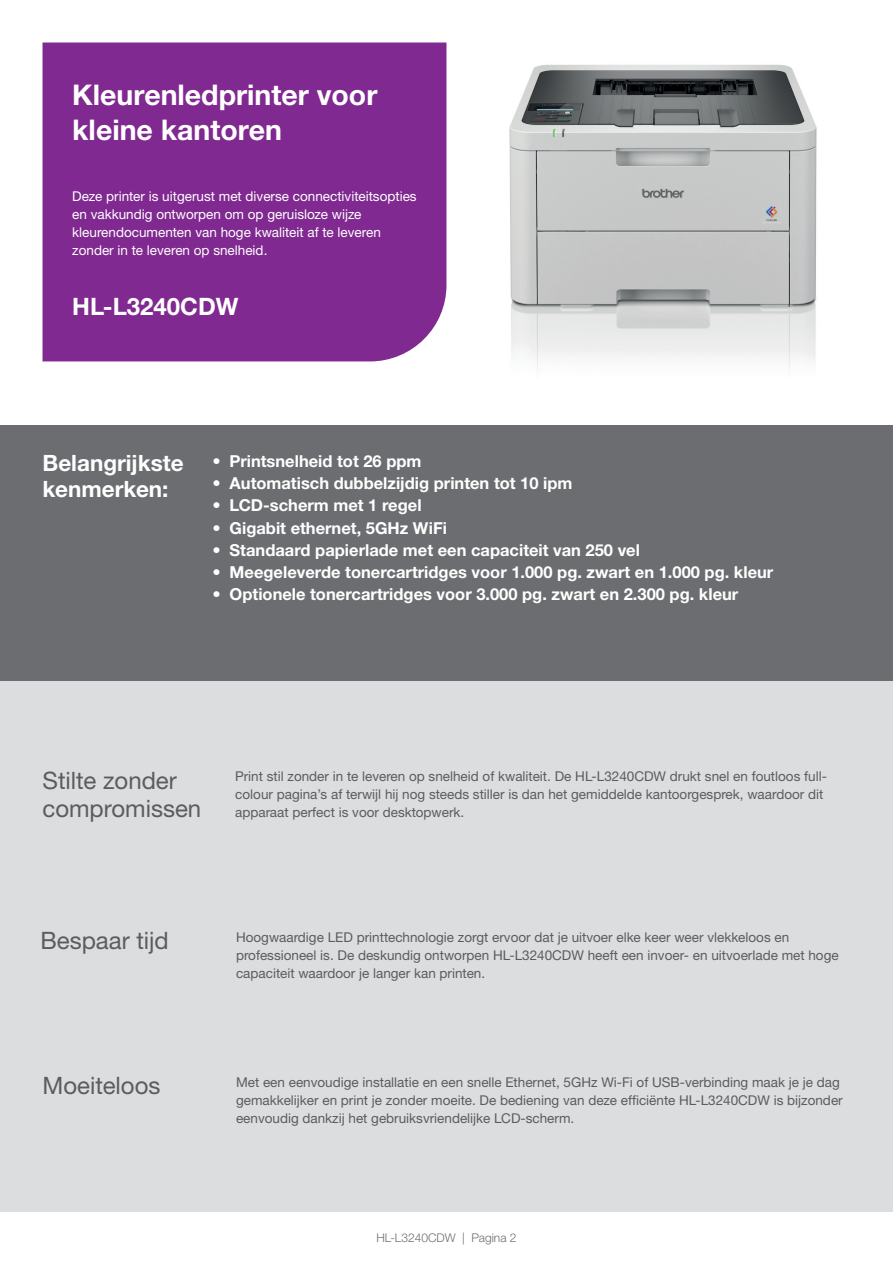
<style>
.page{position:relative;width:893px;height:1263px;background:#fff}
.page>*{position:absolute;margin:0;border:0;box-sizing:border-box;transform-origin:0 0}
.t1{font:700 28.5px/34.5px "Helvetica Neue LTW1 G";color:#fff}
.t2{font:24px/28.5px "Helvetica Neue LTW1 G";color:#5c5c5f}
.t3{font:700 24px "Helvetica Neue LTW1 G";color:#fff}
.t4{font:700 22.5px/25.5px "Helvetica Neue LTW1 G";color:#fff}
.t5{font:700 16.5px "Helvetica Neue LTW1 G";color:#fff}
.t6{font:13.5px/18px "Helvetica Neue LTW1 G";color:#5c5c5f}
.t7{font:13.5px/18px "Helvetica Neue LTW1 G";color:#fff}
.t8{font:300 12px "Helvetica Neue LTW1 G";color:#6c6d70}
</style>
<div class="page">
<div style="left:43px;top:43px;width:403px;height:318px;background:#802990"></div>
<div style="left:0;top:425px;width:893px;height:787px;background:#dcdddf"></div>
<div style="left:0;top:425px;width:893px;height:255px;background:#6c6d70"></div>
<img style="left:509px;top:64px;width:308px;height:308px">
<h1 class="t1" style="left:72px;top:78px;width:307px">Kleurenledprinter voor kleine kantoren</h1>
<p class="t7" style="left:72px;top:187px;width:346px">Deze printer is uitgerust met diverse connectiviteitsopties en vakkundig ontworpen om op geruisloze wijze kleurendocumenten van hoge kwaliteit af te leveren zonder in te leveren op snelheid.</p>
<h2 class="t3" style="left:72px;top:291px;width:168px">HL-L3240CDW</h2>
<h3 class="t4" style="left:43px;top:450px;width:143px">Belangrijkste kenmerken:</h3>
<p class="t5" style="left:213px;top:451px;width:210px">• Printsnelheid tot 26 ppm</p>
<p class="t5" style="left:213px;top:473px;width:361px">• Automatisch dubbelzijdig printen tot 10 ipm</p>
<p class="t5" style="left:213px;top:495px;width:210px">• LCD-scherm met 1 regel</p>
<p class="t5" style="left:213px;top:517px;width:236px">• Gigabit ethernet, 5GHz WiFi</p>
<p class="t5" style="left:213px;top:540px;width:429px">• Standaard papierlade met een capaciteit van 250 vel</p>
<p class="t5" style="left:213px;top:562px;width:562px">• Meegeleverde tonercartridges voor 1.000 pg. zwart en 1.000 pg. kleur</p>
<p class="t5" style="left:213px;top:584px;width:527px">• Optionele tonercartridges voor 3.000 pg. zwart en 2.300 pg. kleur</p>
<h2 class="t2" style="left:43px;top:766px;width:160px">Stilte zonder compromissen</h2>
<p class="t6" style="left:235px;top:767px;width:593px">Print stil zonder in te leveren op snelheid of kwaliteit. De HL-L3240CDW drukt snel en foutloos full&shy;colour pagina’s af terwijl hij nog steeds stiller is dan het gemiddelde kantoorgesprek, waardoor dit apparaat perfect is voor desktopwerk.</p>
<h2 class="t2" style="left:40px;top:926px;width:130px">Bespaar tijd</h2>
<p class="t6" style="left:236px;top:928px;width:604px">Hoogwaardige LED printtechnologie zorgt ervoor dat je uitvoer elke keer weer vlekkeloos en professioneel is. De deskundig ontworpen HL-L3240CDW heeft een invoer- en uitvoerlade met hoge capaciteit waardoor je langer kan printen.</p>
<h2 class="t2" style="left:43px;top:1071px;width:119px">Moeiteloos</h2>
<p class="t6" style="left:236px;top:1073px;width:608px">Met een eenvoudige installatie en een snelle Ethernet, 5GHz Wi-Fi of USB-verbinding maak je je dag gemakkelijker en print je zonder moeite. De bediening van deze efficiënte HL-L3240CDW is bijzonder eenvoudig dankzij het gebruiksvriendelijke LCD-scherm.</p>
<p class="t8" style="left:376px;top:1230px;width:142px">HL-L3240CDW | Pagina 2</p>
</div>
